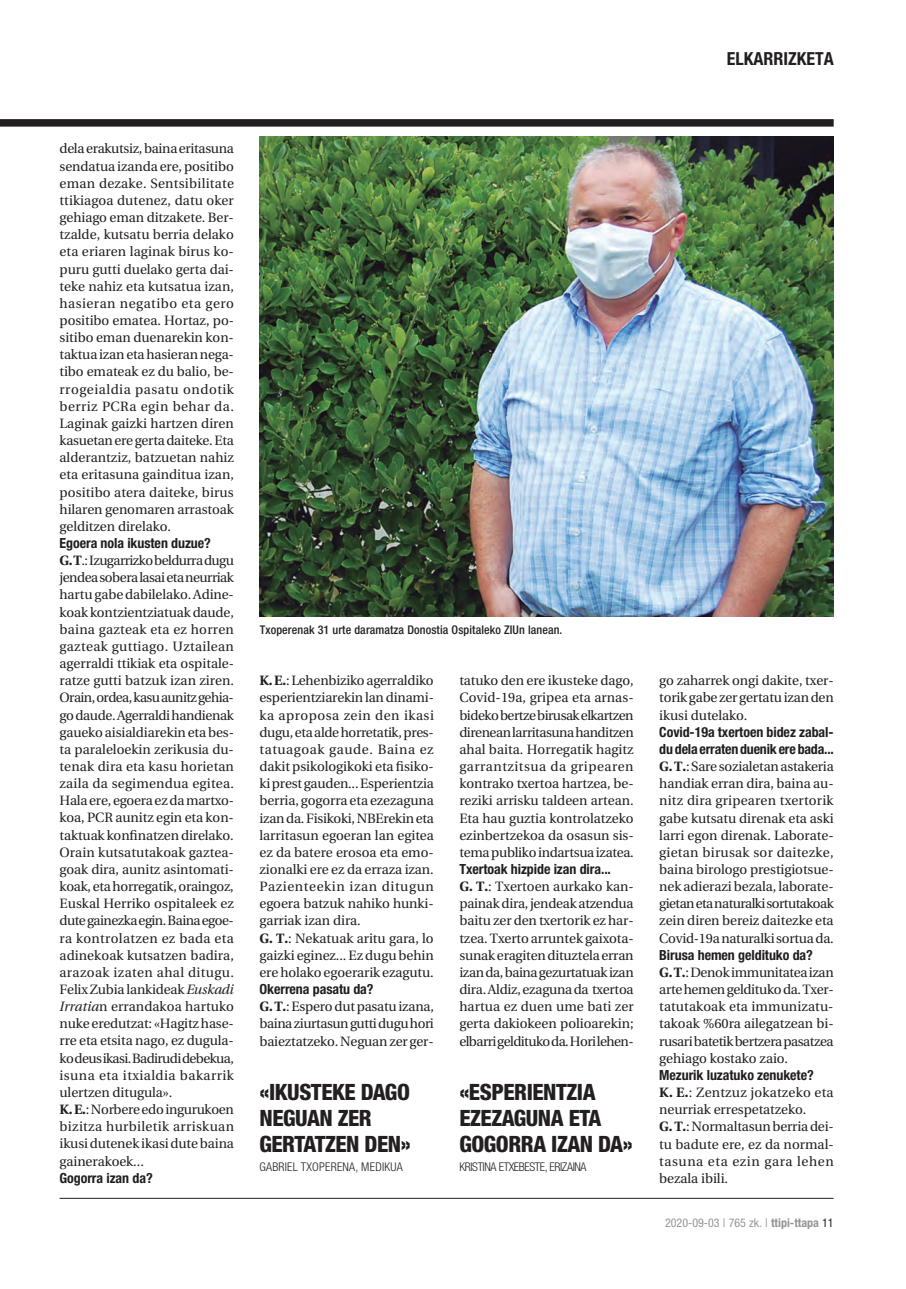
<style>
.page{position:relative;width:906px;height:1289px;background:#fff}
.page>*{position:absolute;margin:0;border:0;box-sizing:border-box;transform-origin:0 0}
.t1{font:800 condensed 22.5px/25.8px "Helvetica Neue";letter-spacing:-.02em;color:#231f20}
.t2{font:700 condensed 18px "Helvetica Neue";color:#231f20}
.t3{font:700 condensed 13.95px/17.1px "Helvetica Neue";letter-spacing:-.005em;color:#221e1f}
.t4{font:13.5px/17.1px "Utopia";letter-spacing:-.005em;color:#221e1f;text-align:justify}
.t5{font:500 condensed 12px "Helvetica Neue";letter-spacing:.01em;color:#231f20}
.t6{font:condensed 12px "Helvetica Neue";color:#939598}
.t7{font:300 condensed 12px "Helvetica Neue";letter-spacing:-.03em;color:#231f20}
.t8{font:300 condensed 12px "Helvetica Neue";letter-spacing:.02em;color:#231f20}
.s1{font-weight:700}
.s2{font-style:italic}
.s3{color:#231f20}
</style>
<div class="page">
<hr style="left:60px;top:1197px;width:773px;height:1px;background:#231f20">
<div style="left:0;top:119px;width:833px;height:8px;background:#231f20"></div>
<img style="left:259px;top:136px;width:574px;height:480px">
<h2 class="t2" style="left:726px;top:48px;width:108px">ELKARRIZKETA</h2>
<p class="t4" style="left:60px;top:140px;width:176px">dela erakutsiz, baina eritasuna sendatua izanda ere, positibo eman dezake. Sentsibilitate ttikiagoa dutenez, datu oker gehiago eman ditzakete. Ber&shy;tzalde, kutsatu berria delako eta eriaren laginak birus ko&shy;puru gutti duelako gerta dai&shy;teke nahiz eta kutsatua izan, hasieran negatibo eta gero positibo ematea. Hortaz, po&shy;sitibo eman duenarekin kon&shy;taktua izan eta hasieran nega&shy;tibo emateak ez du balio, be&shy;rrogeialdia pasatu ondotik berriz PCRa egin behar da.<br>Laginak gaizki hartzen diren kasuetan ere gerta daiteke. Eta alderantziz, batzuetan nahiz eta eritasuna gainditua izan, positibo atera daiteke, birus hilaren genomaren arrastoak gelditzen direlako.</p>
<p class="t3" style="left:60px;top:534px;width:153px">Egoera nola ikusten duzue?</p>
<p class="t4" style="left:60px;top:552px;width:176px;text-align:left"><span class="s1">G. T</span>.: Izugarrizko beldurra dugu jendea sobera lasai eta neurriak hartu gabe dabilelako. Adine&shy;koak kontzientziatuak daude, baina gazteak eta ez horren gazteak guttiago. Uztailean agerraldi ttikiak eta ospitale&shy;ratze gutti batzuk izan ziren.<br>Orain, ordea, kasu aunitz gehia&shy;go daude. Agerraldi handienak gaueko aisialdiarekin eta bes&shy;ta paraleloekin zerikusia du&shy;tenak dira eta kasu horietan zaila da segimendua egitea.<br>Hala ere, egoera ez da martxo&shy;koa, PCR aunitz egin eta kon&shy;taktuak konfinatzen direlako.<br>Orain kutsatutakoak gaztea&shy;goak dira, aunitz asintomati&shy;koak, eta horregatik, oraingoz,<br>Euskal Herriko ospitaleek ez dute gainezka egin. Baina egoe&shy;ra kontrolatzen ez bada eta adinekoak kutsatzen badira, arazoak izaten ahal ditugu.<br>Felix Zubia lankideak <span class="s2">Euskadi<br>Irratia</span>n errandakoa hartuko nuke eredutzat: «Hagitz hase&shy;rre eta etsita nago, ez dugula&shy;ko deus ikasi. Badirudi debekua, isuna eta itxialdia bakarrik ulertzen ditugula».<br><span class="s1">K. E.</span>: Norbere edo ingurukoen bizitza hurbiletik arriskuan ikusi dutenek ikasi dute baina gainerakoek...</p>
<p class="t3" style="left:60px;top:1169px;width:95px">Gogorra izan da?</p>
<p class="t5" style="left:260px;top:622px;width:304px">Txoperenak 31 urte daramatza Donostia Ospitaleko ZIUn lanean.</p>
<p class="t4" style="left:259px;top:672px;width:176px;text-align:left"><span class="s1">K. E.</span>: Lehenbiziko agerraldiko esperientziarekin lan dinami&shy;ka aproposa zein den ikasi dugu, eta alde horretatik, pres&shy;tatuagoak gaude. Baina ez dakit psikologikoki eta fisiko&shy;ki prest gauden... Esperientzia berria, gogorra eta ezezaguna izan da. Fisikoki, NBErekin eta larritasun egoeran lan egitea ez da batere erosoa eta emo&shy;zionalki ere ez da erraza izan.<br>Pazienteekin izan ditugun egoera batzuk nahiko hunki&shy;garriak izan dira.<br><span class="s1">G. T.</span>: Nekatuak aritu gara, lo gaizki eginez... Ez dugu behin ere holako egoerarik ezagutu.</p>
<p class="t3" style="left:259px;top:980px;width:116px">Okerrena pasatu da?</p>
<p class="t4" style="left:259px;top:998px;width:176px"><span class="s1">G. T.</span>: Espero dut pasatu izana, baina ziurtasun gutti dugu hori baieztatzeko. Neguan zer ger-</p>
<h1 class="t1" style="left:259px;top:1078px;width:153px">«IKUSTEKE DAGO<br>NEGUAN ZER<br>GERTATZEN DEN»</h1>
<p class="t8" style="left:259px;top:1159px;width:145px">GABRIEL TXOPERENA, MEDIKUA</p>
<p class="t4" style="left:459px;top:672px;width:176px">tatuko den ere ikusteke dago, Covid-19a, gripea eta arnas&shy;bideko bertze birusak elkartzen direnean larritasuna handitzen ahal baita. Horregatik hagitz garrantzitsua da gripearen kontrako txertoa hartzea, be&shy;reziki arrisku taldeen artean.<br>Eta hau guztia kontrolatzeko ezinbertzekoa da osasun sis&shy;tema publiko indartsua izatea.</p>
<p class="t3" style="left:459px;top:860px;width:153px">Txertoak hizpide izan dira...</p>
<p class="t4" style="left:459px;top:878px;width:176px"><span class="s1">G. T.</span>: Txertoen aurkako kan&shy;painak dira, jendeak atzendua baitu zer den txertorik ez har&shy;tzea. Txerto arruntek gaixota&shy;sunak eragiten dituztela erran izan da, baina gezurtatuak izan dira. Aldiz, ezaguna da txertoa hartua ez duen ume bati zer gerta dakiokeen polioarekin; elbarri geldituko da. Hori lehen-</p>
<h1 class="t1" style="left:459px;top:1078px;width:175px">«ESPERIENTZIA<br>EZEZAGUNA ETA<br>GOGORRA IZAN DA»</h1>
<p class="t7" style="left:459px;top:1159px;width:129px">KRISTINA ETXEBESTE, ERIZAINA</p>
<p class="t4" style="left:659px;top:672px;width:176px">go zaharrek ongi dakite, txer&shy;torik gabe zer gertatu izan den ikusi dutelako.</p>
<p class="t3" style="left:659px;top:723px;width:176px">Covid-19a txertoen bidez zabal&shy;du dela erraten duenik ere bada...</p>
<p class="t4" style="left:659px;top:758px;width:176px"><span class="s1">G. T.</span>: Sare sozialetan astakeria handiak erran dira, baina au&shy;nitz dira gripearen txertorik gabe kutsatu direnak eta aski larri egon direnak. Laborate&shy;gietan birusak sor daitezke, baina birologo prestigiotsue&shy;nek adierazi bezala, laborate&shy;gietan eta naturalki sortutakoak zein diren bereiz daitezke eta Covid-19a naturalki sortua da.</p>
<p class="t3" style="left:659px;top:946px;width:155px">Birusa hemen geldituko da?</p>
<p class="t4" style="left:659px;top:964px;width:176px"><span class="s1">G. T.</span>: Denok immunitatea izan arte hemen geldituko da. Txer&shy;tatutakoak eta immunizatu&shy;takoak %60ra ailegatzean bi&shy;rusari batetik bertzera pasatzea gehiago kostako zaio.</p>
<p class="t3" style="left:659px;top:1066px;width:156px">Mezurik luzatuko zenukete?</p>
<p class="t4" style="left:659px;top:1084px;width:176px;text-align:left"><span class="s1">K. E.</span>: Zentzuz jokatzeko eta neurriak errespetatzeko.<br><span class="s1">G. T.</span>: Normaltasun berria dei&shy;tu badute ere, ez da normal&shy;tasuna eta ezin gara lehen bezala ibili.</p>
<p class="t6" style="left:665px;top:1215px;width:170px">2020-09-03 | 765 zk. | <span class="s1">ttipi-ttapa</span> <span class="s3">11</span></p>
</div>
